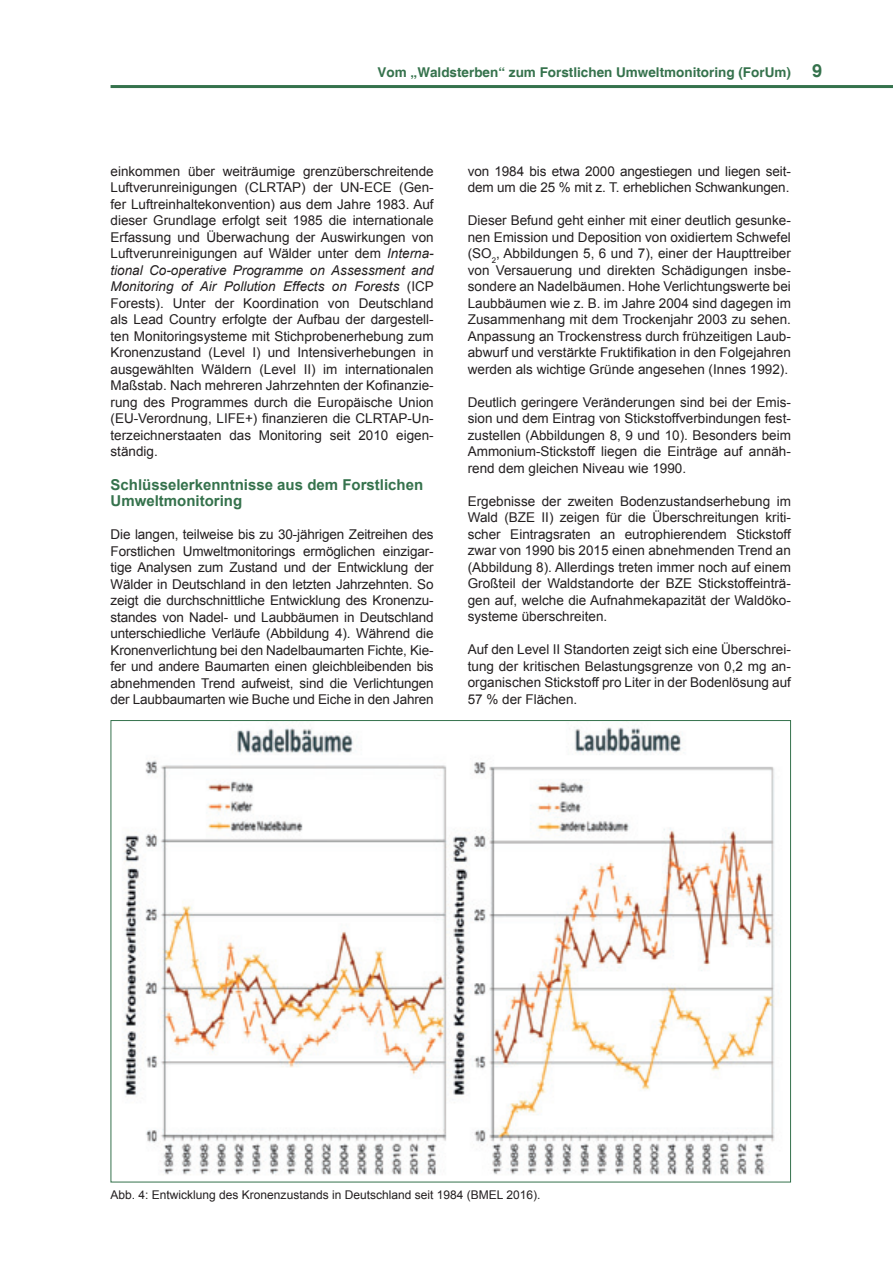
<style>
.page{position:relative;width:893px;height:1263px;background:#fff}
.page>*{position:absolute;margin:0;border:0;box-sizing:border-box;transform-origin:0 0}
.Subhead{font:700 15px/16.5px "Arial";color:#35724c}
.Fließtext{font:13.5px/16.5px "Arial";color:#231f20;text-align:justify}
.t1{font:700 13.5px "Helvetica";color:#35724c}
.BU{font:12px "Arial";color:#231f20}
.s1{font-size:18px}
.s2{font-style:italic}
</style>
<div class="page">
<hr style="left:111px;top:85px;width:782px;height:3px;background:#35724c">
<img style="left:124px;top:727px;width:651px;height:448px">
<p class="t1" style="left:378px;top:64px;width:446px">Vom „Waldsterben“ zum Forstlichen Umweltmonitoring (ForUm) <span class="s1">9</span></p>
<p class="Fließtext" style="left:111px;top:163px;width:325px">einkommen über weiträumige grenzüberschreitende Luftverunreinigungen (CLRTAP) der UN-ECE (Gen&shy;fer Luftreinhaltekonvention) aus dem Jahre 1983. Auf dieser Grundlage erfolgt seit 1985 die internationale Erfassung und Überwachung der Auswirkungen von Luftverunreinigungen auf Wälder unter dem <span class="s2">Interna&shy;tional Co-operative Programme on Assessment and Monitoring of Air Pollution Effects on Forests</span> (ICP Forests). Unter der Koordination von Deutschland als Lead Country erfolgte der Aufbau der dargestell&shy;ten Monitoringsysteme mit Stichprobenerhebung zum Kronenzustand (Level I) und Intensiverhebungen in ausgewählten Wäldern (Level II) im internationalen Maßstab. Nach mehreren Jahrzehnten der Kofinanzie&shy;rung des Programmes durch die Europäische Union (EU-Verordnung, LIFE+) finanzieren die CLRTAP-Un&shy;terzeichnerstaaten das Monitoring seit 2010 eigen&shy;ständig.</p>
<p class="Subhead" style="left:111px;top:476px;width:314px">Schlüsselerkenntnisse aus dem Forstlichen<br>Umweltmonitoring</p>
<p class="Fließtext" style="left:111px;top:526px;width:325px">Die langen, teilweise bis zu 30-jährigen Zeitreihen des Forstlichen Umweltmonitorings ermöglichen einzigar&shy;tige Analysen zum Zustand und der Entwicklung der Wälder in Deutschland in den letzten Jahrzehnten. So zeigt die durchschnittliche Entwicklung des Kronenzu&shy;standes von Nadel- und Laubbäumen in Deutschland unterschiedliche Verläufe (Abbildung 4). Während die Kronenverlichtung bei den Nadelbaumarten Fichte, Kie&shy;fer und andere Baumarten einen gleichbleibenden bis abnehmenden Trend aufweist, sind die Verlichtungen der Laubbaumarten wie Buche und Eiche in den Jahren</p>
<p class="Fließtext" style="left:468px;top:163px;width:325px">von 1984 bis etwa 2000 angestiegen und liegen seit&shy;dem um die 25 % mit z. T. erheblichen Schwankungen.</p>
<p class="Fließtext" style="left:468px;top:213px;width:325px">Dieser Befund geht einher mit einer deutlich gesunke&shy;nen Emission und Deposition von oxidiertem Schwefel (SO<sub>2</sub>, Abbildungen 5, 6 und 7), einer der Haupttreiber von Versauerung und direkten Schädigungen insbe&shy;sondere an Nadelbäumen. Hohe Verlichtungswerte bei Laubbäumen wie z. B. im Jahre 2004 sind dagegen im Zusammenhang mit dem Trockenjahr 2003 zu sehen.<br>Anpassung an Trockenstress durch frühzeitigen Laub&shy;abwurf und verstärkte Fruktifikation in den Folgejahren werden als wichtige Gründe angesehen (Innes 1992).</p>
<p class="Fließtext" style="left:468px;top:394px;width:325px">Deutlich geringere Veränderungen sind bei der Emis&shy;sion und dem Eintrag von Stickstoffverbindungen fest&shy;zustellen (Abbildungen 8, 9 und 10). Besonders beim Ammonium-Stickstoff liegen die Einträge auf annäh&shy;rend dem gleichen Niveau wie 1990.</p>
<p class="Fließtext" style="left:468px;top:493px;width:325px">Ergebnisse der zweiten Bodenzustandserhebung im Wald (BZE II) zeigen für die Überschreitungen kriti&shy;scher Eintragsraten an eutrophierendem Stickstoff zwar von 1990 bis 2015 einen abnehmenden Trend an (Abbildung 8). Allerdings treten immer noch auf einem Großteil der Waldstandorte der BZE Stickstoffeinträ&shy;gen auf, welche die Aufnahmekapazität der Waldöko&shy;systeme überschreiten.</p>
<p class="Fließtext" style="left:468px;top:642px;width:325px">Auf den Level II Standorten zeigt sich eine Überschrei&shy;tung der kritischen Belastungsgrenze von 0,2 mg an&shy;organischen Stickstoff pro Liter in der Bodenlösung auf 57 % der Flächen.</p>
<p class="BU" style="left:111px;top:1187px;width:431px">Abb. 4: Entwicklung des Kronenzustands in Deutschland seit 1984 (BMEL 2016).</p>
</div>
